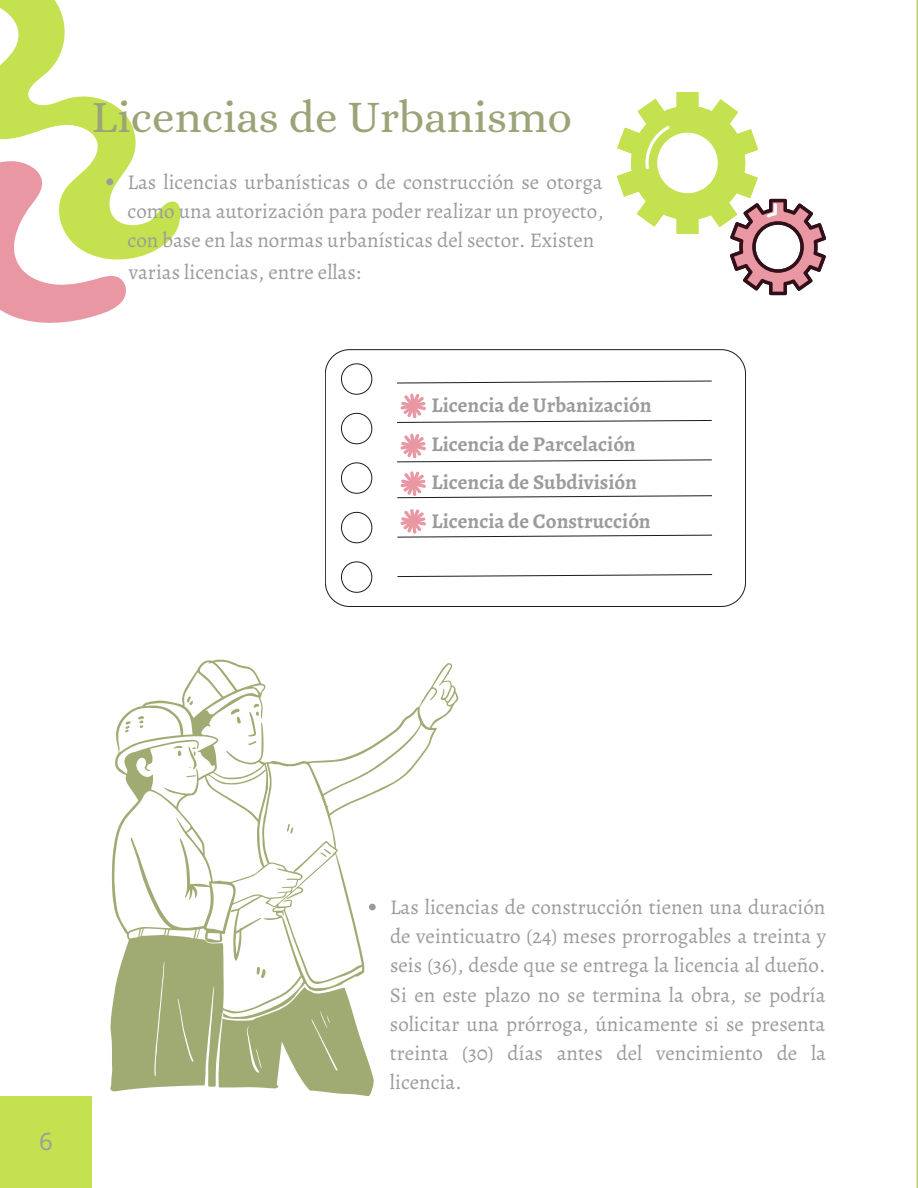
<style>
.page{position:relative;width:918px;height:1188px;background:#fff}
.page>*{position:absolute;margin:0;border:0;box-sizing:border-box;transform-origin:0 0}
.t1{font:45px "Alice";color:#9ba477}
.t2{font:24px "Open Sans";color:#9b9b9b}
.t3{font:21px/29.2px "Alegreya";color:#9b9b9b;text-align:justify}
.t4{font:700 21px/39px "Alegreya";color:#9b9b9b}
</style>
<div class="page">
<svg style="left:0;top:0;width:181px;height:259px"></svg>
<div style="left:0;top:1096px;width:91px;height:92px;background:#c4e14f"></div>
<svg style="left:110px;top:660px;width:349px;height:431px"></svg>
<svg style="left:218px;top:987px;width:156px;height:109px"></svg>
<svg style="left:231px;top:709px;width:10px;height:15px"></svg>
<svg style="left:248px;top:703px;width:11px;height:42px"></svg>
<svg style="left:257px;top:967px;width:9px;height:11px"></svg>
<svg style="left:287px;top:824px;width:6px;height:9px"></svg>
<svg style="left:174px;top:745px;width:23px;height:32px"></svg>
<svg style="left:138px;top:716px;width:6px;height:12px"></svg>
<svg style="left:125px;top:721px;width:6px;height:11px"></svg>
<svg style="left:187px;top:697px;width:6px;height:8px"></svg>
<svg style="left:320px;top:849px;width:11px;height:8px"></svg>
<svg style="left:617px;top:92px;width:209px;height:203px"></svg>
<svg style="left:325px;top:349px;width:421px;height:258px"></svg>
<svg style="left:397px;top:381px;width:315px;height:3px"></svg>
<svg style="left:397px;top:574px;width:316px;height:3px"></svg>
<svg style="left:397px;top:394px;width:315px;height:29px"></svg>
<svg style="left:397px;top:434px;width:315px;height:28px"></svg>
<svg style="left:397px;top:471px;width:316px;height:27px"></svg>
<svg style="left:397px;top:509px;width:316px;height:29px"></svg>
<svg style="left:0;top:26px;width:128px;height:297px"></svg>
<svg style="left:369px;top:904px;width:7px;height:6px"></svg>
<hr style="left:916px;top:0;width:2px;height:1188px;background:#b9d763">
<p class="t1" style="left:92px;top:93px;width:482px">Licencias de Urbanismo</p>
<p class="t3" style="left:127px;top:167px;width:478px">Las licencias urbanísticas o de construcción se otorga como una autorización para poder realizar un proyecto, con base en las normas urbanísticas del sector. Existen</p>
<p class="t3" style="left:129px;top:257px;width:233px">varias licencias, entre ellas:</p>
<p class="t4" style="left:432px;top:385px;width:221px">Licencia de Urbanización<br>Licencia de Parcelación</p>
<p class="t4" style="left:432px;top:463px;width:207px">Licencia de Subdivisión</p>
<p class="t4" style="left:432px;top:501px;width:221px">Licencia de Construcción</p>
<p class="t2" style="left:39px;top:1125px;width:15px">6</p>
<p class="t3" style="left:390px;top:892px;width:438px">Las licencias de construcción tienen una duración de veinticuatro (24) meses prorrogables a treinta y seis (36), desde que se entrega la licencia al dueño.<br>Si en este plazo no se termina la obra, se podría solicitar una prórroga, únicamente si se presenta treinta (30) días antes del vencimiento de la licencia.</p>
</div>
